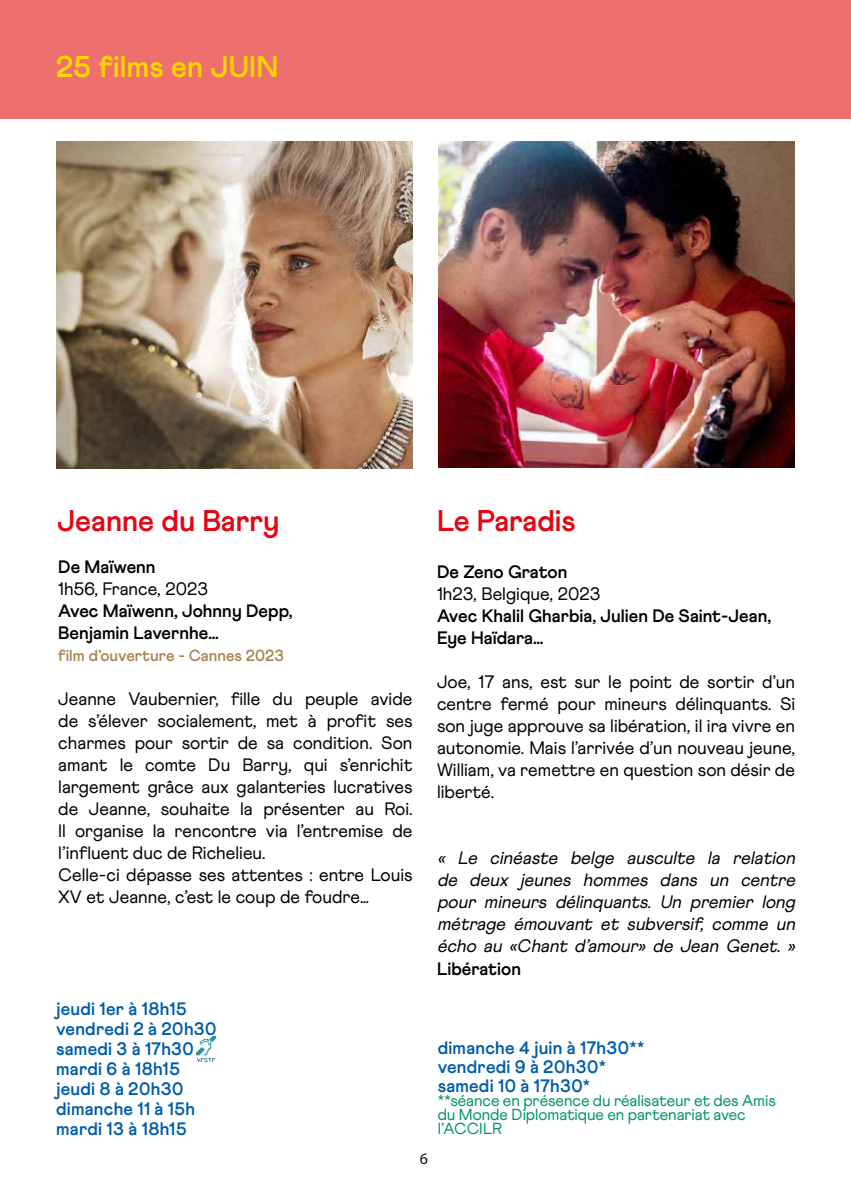
<style>
.page{position:relative;width:851px;height:1191px;background:#fff}
.page>*{position:absolute;margin:0;border:0;box-sizing:border-box;transform-origin:0 0}
.t1{font:700 30px "Athletics";color:#e30613}
.t2{font:700 30px "Athletics";letter-spacing:.005em;color:#ffd500}
.t3{font:18px/22px "Athletics";color:#000}
.t4{font:italic 18px/22px "Athletics";color:#000;text-align:justify}
.t5{font:700 18px/20px "Athletics";letter-spacing:.015em;color:#005da9}
.t6{font:700 18px/22px "Athletics";color:#000}
.t7{font:16px/14px "Athletics";letter-spacing:-.005em;color:#00975f}
.t8{font:700 16px "Athletics";color:#ac8753}
.t9{font:16px "Myriad Pro";color:#0d1610}
</style>
<div class="page">
<div style="left:0;top:0;width:850px;height:119px;background:#ee706e"></div>
<img style="left:438px;top:142px;width:356px;height:325px">
<img style="left:56px;top:142px;width:357px;height:326px">
<img style="left:196px;top:1035px;width:20px;height:27px">
<h1 class="t2" style="left:56px;top:49px;width:224px">25 films en JUIN</h1>
<h1 class="t1" style="left:58px;top:503px;width:223px">Jeanne du Barry</h1>
<h1 class="t1" style="left:437px;top:503px;width:140px">Le Paradis</h1>
<p class="t6" style="left:437px;top:561px;width:132px">De Zeno Graton</p>
<p class="t3" style="left:437px;top:583px;width:165px">1h23, Belgique, 2023</p>
<p class="t6" style="left:437px;top:605px;width:335px">Avec Khalil Gharbia, Julien De Saint-Jean,<br>Eye Haïdara…</p>
<p class="t3" style="left:437px;top:671px;width:359px;text-align:justify">Joe, 17 ans, est sur le point de sortir d’un centre fermé pour mineurs délinquants. Si son juge approuve sa libération, il ira vivre en autonomie. Mais l’arrivée d’un nouveau jeune, William, va remettre en question son désir de liberté.</p>
<p class="t6" style="left:58px;top:556px;width:99px">De Maïwenn</p>
<p class="t3" style="left:58px;top:578px;width:151px">1h56, France, 2023</p>
<p class="t6" style="left:58px;top:600px;width:236px">Avec Maïwenn, Johnny Depp,<br>Benjamin Lavernhe…</p>
<p class="t8" style="left:58px;top:646px;width:227px">film d’ouverture - Cannes 2023</p>
<p class="t3" style="left:58px;top:688px;width:355px">Jeanne Vaubernier, fille du peuple avide de s’élever socialement, met à profit ses charmes pour sortir de sa condition. Son amant le comte Du Barry, qui s’enrichit largement grâce aux galanteries lucratives de Jeanne, souhaite la présenter au Roi.<br>Il organise la rencontre via l’entremise de l’influent duc de Richelieu.<br>Celle-ci dépasse ses attentes : entre Louis XV et Jeanne, c’est le coup de foudre…</p>
<p class="t4" style="left:437px;top:847px;width:363px">« Le cinéaste belge ausculte la relation de deux jeunes hommes dans un centre pour mineurs délinquants. Un premier long métrage émouvant et subversif, comme un écho au «Chant d’amour» de Jean Genet. »</p>
<p class="t6" style="left:437px;top:957px;width:86px">Libération</p>
<p class="t5" style="left:56px;top:998px;width:162px">jeudi 1er à 18h15 vendredi 2 à 20h30 samedi 3 à 17h30 mardi 6 à 18h15 jeudi 8 à 20h30 dimanche 11 à 15h mardi 13 à 18h15</p>
<p class="t9" style="left:419px;top:1149px;width:10px">6</p>
<p class="t5" style="left:437px;top:1038px;width:208px;line-height:19px">dimanche 4 juin à 17h30** vendredi 9 à 20h30* samedi 10 à 17h30*</p>
<p class="t7" style="left:437px;top:1093px;width:339px">**séance en présence du réalisateur et des Amis du Monde Diplomatique en partenariat avec l’ACCILR</p>
</div>
